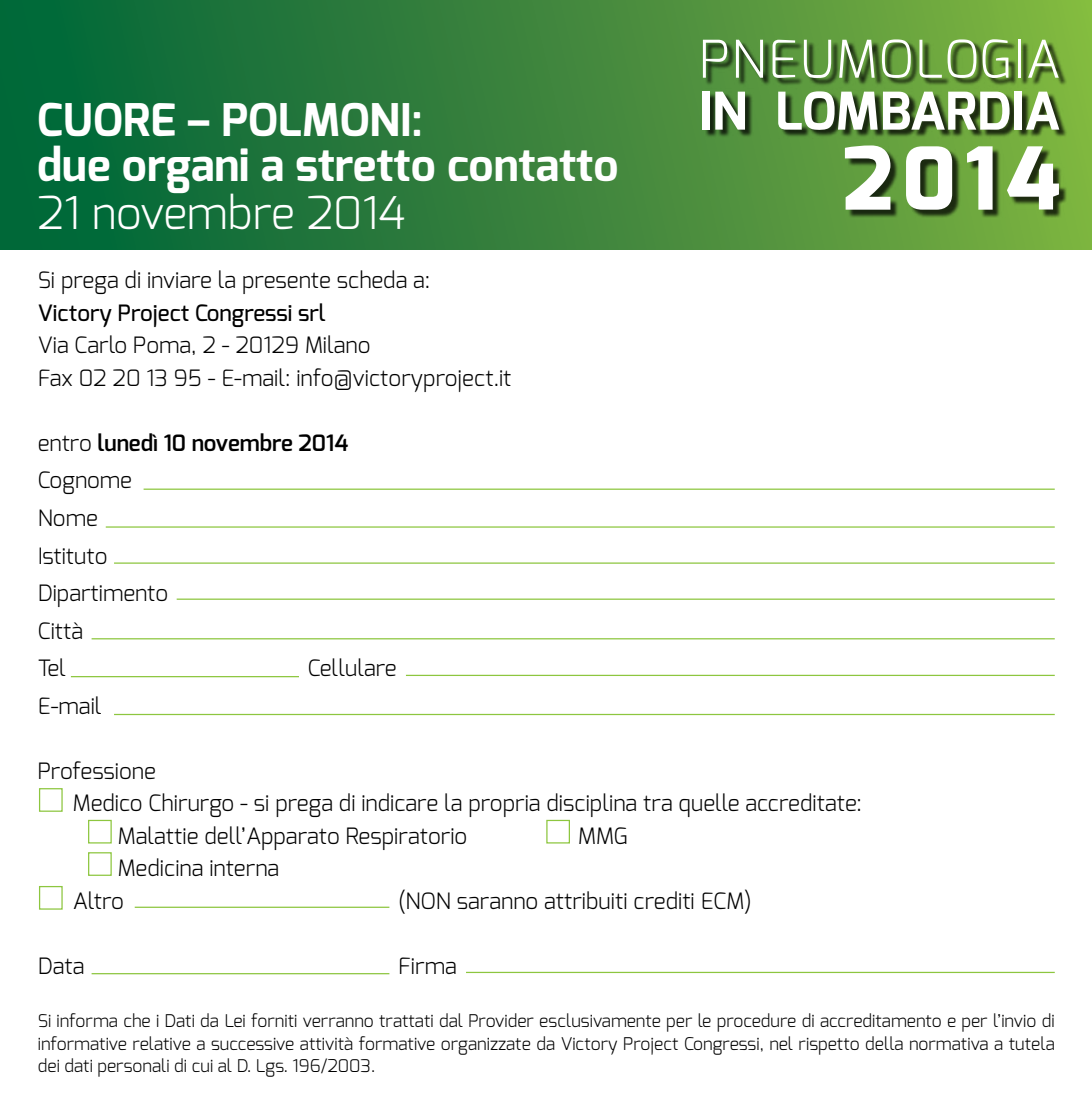
<style>
.page{position:relative;width:1092px;height:1106px;background:#fff}
.page>*{position:absolute;margin:0;border:0;box-sizing:border-box;transform-origin:0 0}
.t1{font:800 86.5px "Exo";color:#fff}
.t2{font:300 52px "Exo";letter-spacing:.03em;color:#fff}
.t3{font:700 52px "Exo";color:#fff}
.t4{font:700 45px/45px "Exo";color:#fff}
.t5{font:300 45px "Exo";color:#fff}
.t6{font:300 22.5px/37.5px "Exo";color:#000}
.t7{font:500 22.5px "Exo";color:#000}
.t8{font:300 17.5px/22.5px "Exo";color:#000;text-align:justify}
.s1{font-weight:600}
</style>
<div class="page">
<div style="left:0;top:0;width:1091px;height:249px;background:linear-gradient(to right,#006039,#80b141)"></div>
<div style="left:704px;top:41px;width:363px;height:176px;background:#000;opacity:.75"></div>
<hr style="left:144px;top:488px;width:910px;height:2px;background:#8dc63f">
<hr style="left:106px;top:526px;width:948px;height:1px;background:#8dc63f">
<hr style="left:114px;top:562px;width:940px;height:1px;background:#8dc63f">
<hr style="left:177px;top:598px;width:877px;height:2px;background:#8dc63f">
<hr style="left:92px;top:638px;width:962px;height:1px;background:#8dc63f">
<hr style="left:71px;top:676px;width:228px;height:1px;background:#8dc63f">
<hr style="left:406px;top:674px;width:648px;height:2px;background:#8dc63f">
<hr style="left:114px;top:714px;width:940px;height:1px;background:#8dc63f">
<hr style="left:135px;top:906px;width:254px;height:2px;background:#8dc63f">
<hr style="left:92px;top:973px;width:297px;height:1px;background:#8dc63f">
<hr style="left:466px;top:971px;width:588px;height:2px;background:#8dc63f">
<div style="left:39px;top:788px;width:24px;height:23px;border:1px solid #8dc63f"></div>
<div style="left:39px;top:886px;width:24px;height:23px;border:1px solid #8dc63f"></div>
<div style="left:88px;top:819px;width:24px;height:24px;border:1px solid #8dc63f"></div>
<div style="left:88px;top:852px;width:24px;height:24px;border:1px solid #8dc63f"></div>
<div style="left:546px;top:819px;width:24px;height:24px;border:1px solid #8dc63f"></div>
<h3 class="t4" style="left:37px;top:98px;width:583px">CUORE – POLMONI:<br>due organi a stretto contatto</h3>
<h3 class="t5" style="left:37px;top:184px;width:369px">21 novembre 2014</h3>
<p class="t6" style="left:38px;top:261px;width:394px">Si prega di inviare la presente scheda a:</p>
<p class="t7" style="left:38px;top:298px;width:289px">Victory Project Congressi srl</p>
<p class="t6" style="left:38px;top:329px;width:475px;line-height:32.5px">Via Carlo Poma, 2 - 20129 Milano<br>Fax 02 20 13 95 - E-mail: info@victoryproject.it</p>
<p class="t6" style="left:38px;top:424px;width:312px">entro <span class="s1">lunedì 10 novembre 2014<br></span>Cognome<br>Nome<br>Istituto<br>Dipartimento<br>Città<br>Tel</p>
<p class="t6" style="left:308px;top:649px;width:90px">Cellulare</p>
<p class="t6" style="left:38px;top:686px;width:65px">E-mail</p>
<h2 class="t2" style="left:699px;top:26px;width:362px">PNEUMOLOGIA</h2>
<h2 class="t3" style="left:699px;top:77px;width:336px">IN LOMBARDIA</h2>
<h1 class="t1" style="left:842px;top:123px;width:219px">2014</h1>
<p class="t6" style="left:38px;top:751px;width:119px">Professione</p>
<p class="t6" style="left:73px;top:784px;width:790px">Medico Chirurgo - si prega di indicare la propria disciplina tra quelle accreditate:</p>
<p class="t6" style="left:118px;top:816px;width:351px">Malattie dell’Apparato Respiratorio</p>
<p class="t6" style="left:578px;top:816px;width:51px">MMG</p>
<p class="t6" style="left:73px;top:851px;width:208px;line-height:32.5px;text-indent:45px">Medicina interna<br>Altro</p>
<p class="t6" style="left:398px;top:881px;width:355px">(NON saranno attribuiti crediti ECM)</p>
<p class="t6" style="left:38px;top:946px;width:48px">Data</p>
<p class="t6" style="left:398px;top:946px;width:60px">Firma</p>
<p class="t8" style="left:38px;top:1009px;width:1018px">Si informa che i Dati da Lei forniti verranno trattati dal Provider esclusivamente per le procedure di accreditamento e per l’invio di informative relative a successive attività formative organizzate da Victory Project Congressi, nel rispetto della normativa a tutela dei dati personali di cui al D. Lgs. 196/2003.</p>
</div>
